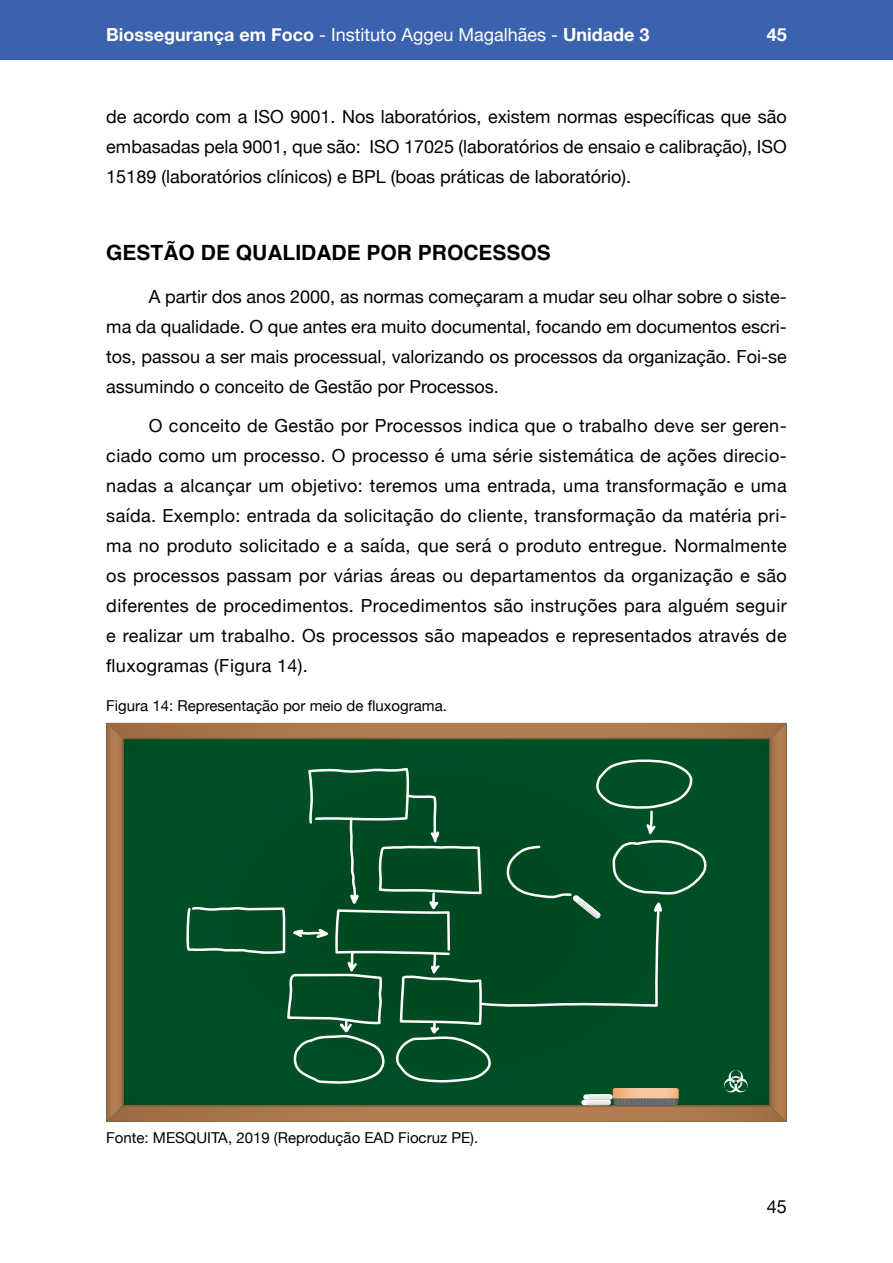
<style>
.page{position:relative;width:893px;height:1263px;background:#fff}
.page>*{position:absolute;margin:0;border:0;box-sizing:border-box;transform-origin:0 0}
.t1{font:700 21px "Helvetica";color:#000}
.t2{font:18px/30px "Helvetica Neue";color:#000;text-align:justify}
.t3{font:700 18px "Helvetica Neue";color:#fff}
.t4{font:15px "Helvetica Neue";color:#000}
.s1{font-weight:400}
</style>
<div class="page">
<div style="left:0;top:0;width:893px;height:60px;background:#3b62ae"></div>
<svg style="left:106px;top:723px;width:681px;height:399px;background:#1f5931"></svg>
<p class="t3" style="left:106px;top:20px;width:545px">Biossegurança em Foco <span class="s1">- Instituto Aggeu Magalhães -</span> Unidade 3</p>
<p class="t3" style="left:767px;top:20px;width:22px">45</p>
<p class="t2" style="left:106px;top:103px;width:682px">de acordo com a ISO 9001. Nos laboratórios, existem normas específicas que são embasadas pela 9001, que são: ISO 17025 (laboratórios de ensaio e calibração), ISO 15189 (laboratórios clínicos) e BPL (boas práticas de laboratório).</p>
<p class="t1" style="left:106px;top:236px;width:446px">GESTÃO DE QUALIDADE POR PROCESSOS</p>
<p class="t2" style="left:106px;top:283px;width:682px;text-indent:43px">A partir dos anos 2000, as normas começaram a mudar seu olhar sobre o siste&shy;ma da qualidade. O que antes era muito documental, focando em documentos escri&shy;tos, passou a ser mais processual, valorizando os processos da organização. Foi-se assumindo o conceito de Gestão por Processos.</p>
<p class="t2" style="left:106px;top:411px;width:682px;text-indent:43px">O conceito de Gestão por Processos indica que o trabalho deve ser geren&shy;ciado como um processo. O processo é uma série sistemática de ações direcio&shy;nadas a alcançar um objetivo: teremos uma entrada, uma transformação e uma saída. Exemplo: entrada da solicitação do cliente, transformação da matéria pri&shy;ma no produto solicitado e a saída, que será o produto entregue. Normalmente os processos passam por várias áreas ou departamentos da organização e são diferentes de procedimentos. Procedimentos são instruções para alguém seguir e realizar um trabalho. Os processos são mapeados e representados através de fluxogramas (Figura 14).</p>
<p class="t4" style="left:106px;top:695px;width:342px">Figura 14: Representação por meio de fluxograma.</p>
<p class="t4" style="left:106px;top:1127px;width:373px">Fonte: MESQUITA, 2019 (Reprodução EAD Fiocruz PE).</p>
<p class="t2" style="left:767px;top:1193px;width:22px">45</p>
</div>
